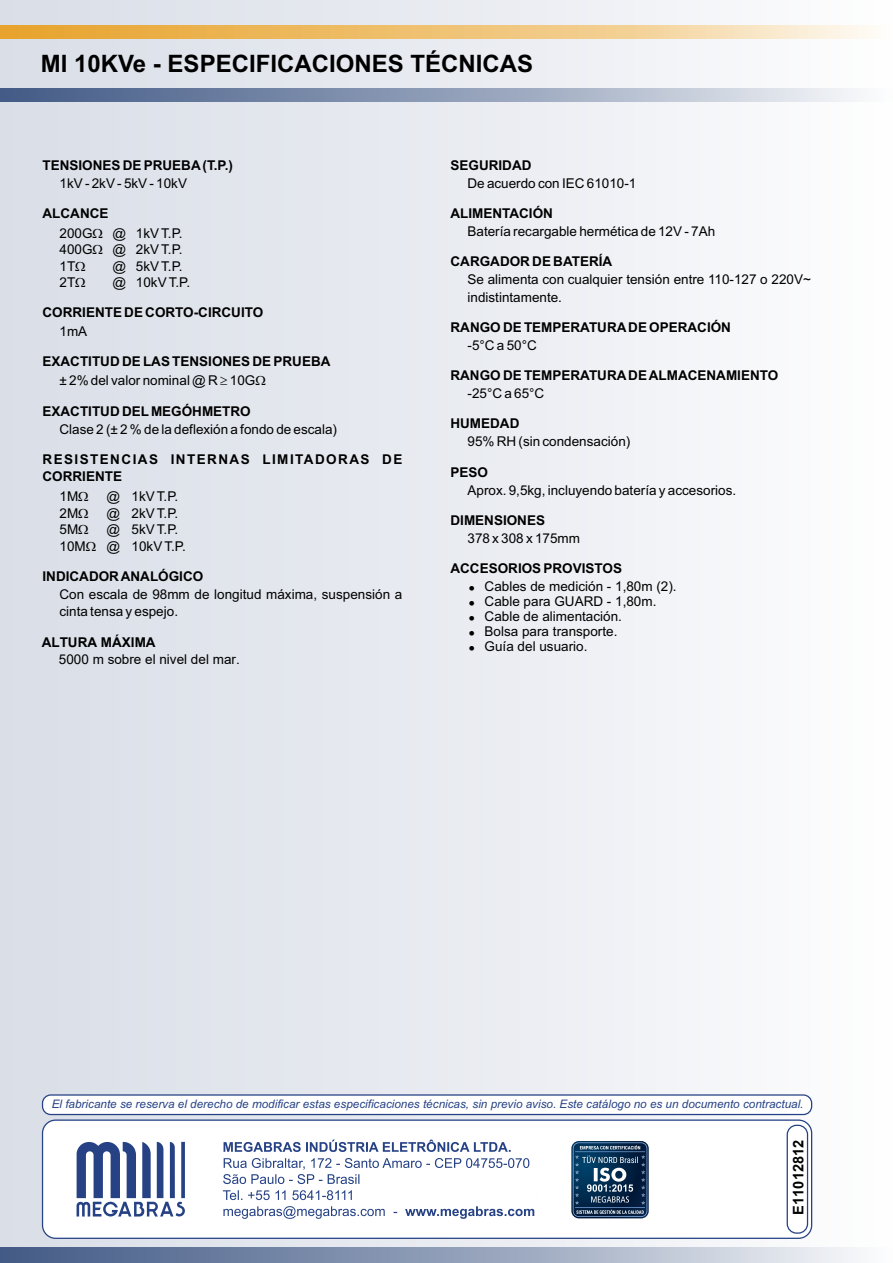
<style>
.page{position:relative;width:893px;height:1263px;background:#fff}
.page>*{position:absolute;margin:0;border:0;box-sizing:border-box;transform-origin:0 0}
.t1{font:700 24px "Arial";color:#000}
.t2{font:700 14.55px "Arial";color:#000}
.t3{font:13.5px/15.1px "Arial";color:#000}
.t4{font:700 13.5px "Arial";color:#000}
.t5{font:700 13.5px/17.4px "Arial";letter-spacing:.105em;color:#000}
.t6{font:700 13.5px "Arial";color:#000}
.t7{font:italic 11.7px "Arial";color:#264285}
.s1{font-style:inherit}
</style>
<div class="page">
<div style="left:0;top:0;width:893px;height:1263px;background:linear-gradient(to right,#d8dde6,#fcfcfd)"></div>
<svg style="left:0;top:89px;width:893px;height:13px"></svg>
<div style="left:0;top:1247px;width:893px;height:16px;background:linear-gradient(to right,#3b5481,#f2f4f7)"></div>
<svg style="left:0;top:25px;width:893px;height:13px"></svg>
<div style="left:42px;top:1094px;width:770px;height:21px;background:#fff;border:1px solid #264285;border-radius:8px"></div>
<div style="left:42px;top:1119px;width:770px;height:120px;background:#fff;border:1px solid #264285;border-radius:13px"></div>
<svg style="left:223px;top:1139px;width:311px;height:80px"></svg>
<svg style="left:76px;top:1142px;width:109px;height:74px"></svg>
<div style="left:787px;top:1125px;width:21px;height:109px;border:1px solid #264285;border-radius:9px"></div>
<svg style="left:571px;top:1141px;width:78px;height:77px"></svg>
<img style="left:357px;top:1188px;width:177px;height:13px">
<svg style="left:93px;top:228px;width:10px;height:10px"></svg>
<svg style="left:93px;top:245px;width:10px;height:9px"></svg>
<svg style="left:76px;top:261px;width:9px;height:10px"></svg>
<svg style="left:76px;top:278px;width:9px;height:9px"></svg>
<svg style="left:221px;top:377px;width:6px;height:8px"></svg>
<svg style="left:256px;top:376px;width:9px;height:9px"></svg>
<svg style="left:79px;top:492px;width:9px;height:9px"></svg>
<svg style="left:79px;top:508px;width:9px;height:10px"></svg>
<svg style="left:79px;top:525px;width:9px;height:9px"></svg>
<svg style="left:86px;top:541px;width:10px;height:10px"></svg>
<svg style="left:469px;top:586px;width:5px;height:5px"></svg>
<svg style="left:469px;top:601px;width:5px;height:5px"></svg>
<svg style="left:469px;top:616px;width:5px;height:5px"></svg>
<svg style="left:469px;top:631px;width:5px;height:5px"></svg>
<svg style="left:469px;top:646px;width:5px;height:5px"></svg>
<h1 class="t1" style="left:41px;top:54px;width:494px">MI 10KVe - ESPECIFICACIONES TÉCNICAS</h1>
<p class="t4" style="left:43px;top:160px;width:192px">TENSIONES DE PRUEBA (T.P.)</p>
<p class="t3" style="left:60px;top:177px;width:129px">1kV - 2kV - 5kV - 10kV</p>
<p class="t4" style="left:43px;top:208px;width:67px">ALCANCE</p>
<p class="t3" style="left:60px;top:226px;width:35px">200G</p>
<p class="t3" style="left:113px;top:226px;width:72px">@ 1kV T.P.</p>
<p class="t3" style="left:60px;top:243px;width:35px">400G</p>
<p class="t3" style="left:113px;top:243px;width:72px">@ 2kV T.P.</p>
<p class="t3" style="left:60px;top:260px;width:17px">1T</p>
<p class="t3" style="left:113px;top:260px;width:72px">@ 5kV T.P.</p>
<p class="t3" style="left:60px;top:276px;width:17px">2T</p>
<p class="t3" style="left:113px;top:276px;width:79px">@ 10kV T.P.</p>
<p class="t4" style="left:43px;top:308px;width:222px">CORRIENTE DE CORTO-CIRCUITO</p>
<p class="t3" style="left:60px;top:324px;width:29px">1mA</p>
<p class="t4" style="left:43px;top:356px;width:290px">EXACTITUD DE LAS TENSIONES DE PRUEBA</p>
<p class="t4" style="left:43px;top:406px;width:210px">EXACTITUD DEL MEGÓHMETRO</p>
<p class="t3" style="left:60px;top:374px;width:197px">± 2% del valor nominal @ R 10G</p>
<p class="t3" style="left:60px;top:423px;width:279px">Clase 2 (± 2 % de la deflexión a fondo de escala)</p>
<p class="t5" style="left:43px;top:452px;width:361px">RESISTENCIAS INTERNAS LIMITADORAS DE<br>CORRIENTE</p>
<p class="t3" style="left:60px;top:490px;width:20px">1M</p>
<p class="t3" style="left:106px;top:490px;width:73px">@ 1kV T.P.</p>
<p class="t3" style="left:60px;top:506px;width:20px">2M</p>
<p class="t3" style="left:106px;top:506px;width:73px">@ 2kV T.P.</p>
<p class="t3" style="left:60px;top:523px;width:20px">5M</p>
<p class="t3" style="left:106px;top:523px;width:73px">@ 5kV T.P.</p>
<p class="t3" style="left:60px;top:540px;width:28px">10M</p>
<p class="t3" style="left:106px;top:540px;width:81px">@ 10kV T.P.</p>
<p class="t4" style="left:42px;top:571px;width:162px">INDICADOR ANALÓGICO</p>
<p class="t3" style="left:60px;top:587px;width:344px;line-height:17.4px">Con escala de 98mm de longitud máxima, suspensión a cinta tensa y espejo.</p>
<p class="t6" style="left:42px;top:632px;width:115px">ALTURA MÁXIMA</p>
<p class="t3" style="left:59px;top:652px;width:182px">5000 m sobre el nivel del mar.</p>
<p class="t4" style="left:450px;top:160px;width:82px">SEGURIDAD</p>
<p class="t3" style="left:467px;top:177px;width:170px">De acuerdo con IEC 61010-1</p>
<p class="t4" style="left:450px;top:208px;width:104px">ALIMENTACIÓN</p>
<p class="t3" style="left:467px;top:225px;width:249px">Batería recargable hermética de 12V - 7Ah</p>
<p class="t4" style="left:450px;top:256px;width:163px">CARGADOR DE BATERÍA</p>
<p class="t3" style="left:467px;top:272px;width:345px;line-height:17.4px">Se alimenta con cualquier tensión entre 110-127 o 220V~ indistintamente.</p>
<p class="t4" style="left:450px;top:322px;width:282px">RANGO DE TEMPERATURA DE OPERACIÓN</p>
<p class="t3" style="left:467px;top:339px;width:71px">-5°C a 50°C</p>
<p class="t4" style="left:450px;top:370px;width:329px">RANGO DE TEMPERATURA DE ALMACENAMIENTO</p>
<p class="t3" style="left:467px;top:387px;width:78px">-25°C a 65°C</p>
<p class="t4" style="left:450px;top:418px;width:70px">HUMEDAD</p>
<p class="t3" style="left:467px;top:435px;width:164px">95% RH (sin condensación)</p>
<p class="t4" style="left:450px;top:467px;width:39px">PESO</p>
<p class="t3" style="left:467px;top:483px;width:270px">Aprox. 9,5kg, incluyendo batería y accesorios.</p>
<p class="t4" style="left:450px;top:515px;width:96px">DIMENSIONES</p>
<p class="t3" style="left:467px;top:532px;width:114px">378 x 308 x 175mm</p>
<p class="t4" style="left:450px;top:563px;width:173px">ACCESORIOS PROVISTOS</p>
<p class="t3" style="left:485px;top:580px;width:194px">Cables de medición - 1,80m (2).<br>Cable para GUARD - 1,80m.<br>Cable de alimentación.<br>Bolsa para transporte.<br>Guía del usuario.</p>
<p class="t7" style="left:52px;top:1099px;width:753px">El fabricante se reserva el derecho de modificar estas especificaciones técnicas, sin previo aviso. Este catálogo no es un documento contractual.</p>
<p class="t2" style="left:793px;top:1214px;width:76px;rotate:-90deg">E1101281<span class="s1">2</span></p>
</div>
